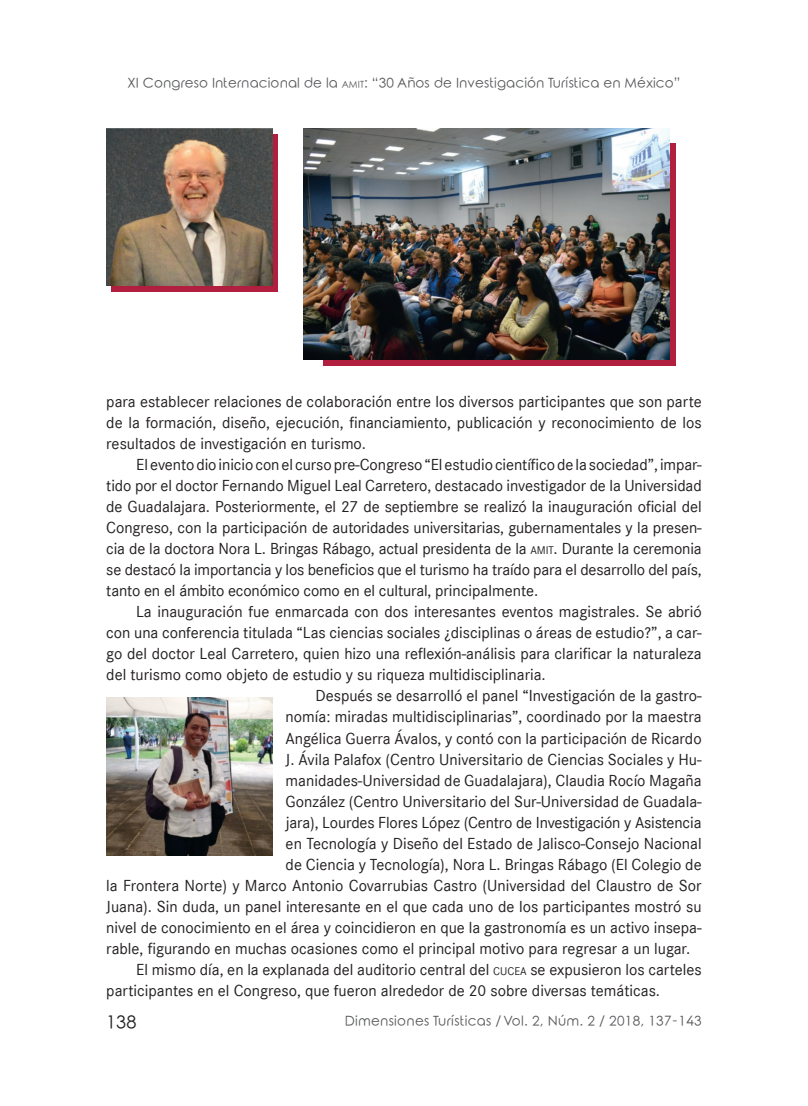
<style>
.page{position:relative;width:808px;height:1106px;background:#fff}
.page>*{position:absolute;margin:0;border:0;box-sizing:border-box;transform-origin:0 0}
.t1{font:18px "Rounded Elegance";color:#231f20}
.t2{font:16.5px/21px "Corporate S";color:#231f20;text-align:justify}
.t3{font:13.5px "Rounded Elegance";letter-spacing:.01em;color:#57585a}
.s1{font-size:9.45px}
.s2{font-style:inherit}
.s3{font-size:11.55px}
</style>
<div class="page">
<img style="left:106px;top:698px;width:167px;height:157px">
<div style="left:324px;top:143px;width:352px;height:223px;background:#b21e3d"></div>
<img style="left:304px;top:128px;width:366px;height:232px">
<div style="left:112px;top:134px;width:166px;height:157px;background:#b21e3d"></div>
<img style="left:106px;top:128px;width:167px;height:157px">
<p class="t3" style="left:128px;top:75px;width:554px">XI Congreso Internacional de la <span class="s1">amit</span><span class="s2">:</span> “30 Años de Investigación Turística en México”</p>
<p class="t2" style="left:106px;top:391px;width:597px">para establecer relaciones de colaboración entre los diversos participantes que son parte de la formación, diseño, ejecución, financiamiento, publicación y reconocimiento de los resultados de investigación en turismo.</p>
<p class="t2" style="left:106px;top:454px;width:597px;text-indent:30px">El evento dio inicio con el curso pre-Congreso “El estudio científico de la sociedad”, impar&shy;tido por el doctor Fernando Miguel Leal Carretero, destacado investigador de la Universidad de Guadalajara. Posteriormente, el 27 de septiembre se realizó la inauguración oficial del Congreso, con la participación de autoridades universitarias, gubernamentales y la presen&shy;cia de la doctora Nora L. Bringas Rábago, actual presidenta de la <span class="s3">AMIT</span>. Durante la ceremonia se destacó la importancia y los beneficios que el turismo ha traído para el desarrollo del país, tanto en el ámbito económico como en el cultural, principalmente.</p>
<p class="t2" style="left:136px;top:601px;width:567px">La inauguración fue enmarcada con dos interesantes eventos magistrales. Se abrió</p>
<p class="t2" style="left:106px;top:622px;width:597px">con una conferencia titulada “Las ciencias sociales ¿disciplinas o áreas de estudio?”, a car-</p>
<p class="t2" style="left:106px;top:643px;width:597px">go del doctor Leal Carretero, quien hizo una reflexión-análisis para clarificar la naturaleza</p>
<p class="t2" style="left:106px;top:664px;width:441px">del turismo como objeto de estudio y su riqueza multidisciplinaria.</p>
<p class="t2" style="left:315px;top:685px;width:388px">Después se desarrolló el panel “Investigación de la gastro-</p>
<p class="t2" style="left:286px;top:706px;width:417px">nomía: miradas multidisciplinarias”, coordinado por la maestra</p>
<p class="t2" style="left:286px;top:727px;width:417px">Angélica Guerra Ávalos, y contó con la participación de Ricardo</p>
<p class="t2" style="left:286px;top:748px;width:417px">J. Ávila Palafox (Centro Universitario de Ciencias Sociales y Hu-</p>
<p class="t2" style="left:286px;top:769px;width:417px">manidades-Universidad de Guadalajara), Claudia Rocío Magaña</p>
<p class="t2" style="left:286px;top:790px;width:417px">González (Centro Universitario del Sur-Universidad de Guadala-</p>
<p class="t2" style="left:286px;top:811px;width:417px">jara), Lourdes Flores López (Centro de Investigación y Asistencia</p>
<p class="t2" style="left:286px;top:832px;width:417px">en Tecnología y Diseño del Estado de Jalisco-Consejo Nacional</p>
<p class="t2" style="left:286px;top:853px;width:417px">de Ciencia y Tecnología), Nora L. Bringas Rábago (El Colegio de</p>
<p class="t2" style="left:106px;top:874px;width:597px">la Frontera Norte) y Marco Antonio Covarrubias Castro (Universidad del Claustro de Sor</p>
<p class="t2" style="left:106px;top:895px;width:597px">Juana). Sin duda, un panel interesante en el que cada uno de los participantes mostró su</p>
<p class="t2" style="left:106px;top:916px;width:597px">nivel de conocimiento en el área y coincidieron en que la gastronomía es un activo insepa-</p>
<p class="t2" style="left:106px;top:937px;width:585px">rable, figurando en muchas ocasiones como el principal motivo para regresar a un lugar.</p>
<p class="t2" style="left:136px;top:958px;width:567px">El mismo día, en la explanada del auditorio central del <span class="s3">CUCEA</span> se expusieron los carteles</p>
<p class="t2" style="left:106px;top:979px;width:555px">participantes en el Congreso, que fueron alrededor de 20 sobre diversas temáticas.</p>
<p class="t1" style="left:106px;top:1011px;width:32px">138</p>
<p class="t3" style="left:345px;top:1012px;width:358px">Dimensiones Turísticas / Vol. 2, Núm. 2 / 2018, 137-143</p>
</div>
